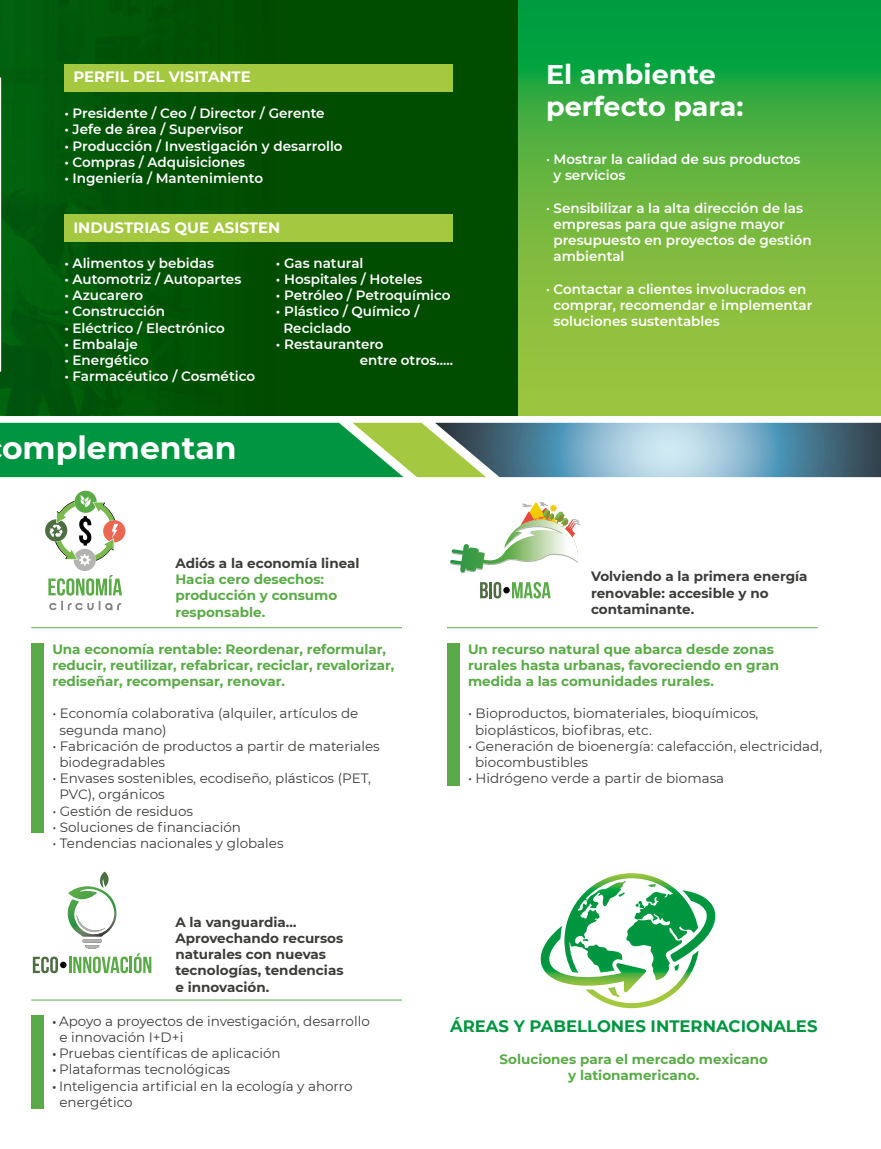
<style>
.page{position:relative;width:881px;height:1149px;background:#fff}
.page>*{position:absolute;margin:0;border:0;box-sizing:border-box;transform-origin:0 0}
.t1{font:700 31.5px "Montserrat";color:#fff}
.t2{font:700 27px/32.4px "Montserrat";color:#fff}
.t3{font:700 16.5px "Montserrat";color:#009641}
.t4{font:700 15px "Montserrat";color:#fff}
.t5{font:600 13.5px/16.2px "Montserrat";color:#fff}
.t6{font:13.5px/16.2px "Montserrat";color:#3c3c3b}
.t7{font:700 13.5px/16.2px "Montserrat";color:#5aab48}
.t8{font:700 13.5px/16.2px "Montserrat";color:#3c3c3b}
.s1{font-family:"Myriad Pro"}
</style>
<div class="page">
<svg style="left:517px;top:0;width:364px;height:415px;background:#5eb33f"></svg>
<div style="left:0;top:0;width:517px;height:415px;background:linear-gradient(to right,#00590a,#004900)"></div>
<svg style="left:48px;top:575px;width:74px;height:35px"></svg>
<svg style="left:75px;top:490px;width:22px;height:22px"></svg>
<div style="left:45px;top:519px;width:22px;height:22px;background:#4d6d43;border-radius:50%"></div>
<div style="left:74px;top:548px;width:22px;height:23px;background:#b3b3b2;border-radius:50%"></div>
<div style="left:103px;top:520px;width:22px;height:22px;background:#ea6752;border-radius:50%"></div>
<svg style="left:49px;top:494px;width:69px;height:71px"></svg>
<svg style="left:33px;top:956px;width:25px;height:16px"></svg>
<div style="left:60px;top:961px;width:7px;height:6px;background:#010101;border-radius:50%"></div>
<svg style="left:67px;top:871px;width:84px;height:101px"></svg>
<svg style="left:480px;top:582px;width:21px;height:16px"></svg>
<div style="left:503px;top:587px;width:7px;height:6px;background:#010101;border-radius:50%"></div>
<svg style="left:512px;top:582px;width:38px;height:16px"></svg>
<svg style="left:450px;top:502px;width:130px;height:71px"></svg>
<hr style="left:31px;top:627px;width:371px;height:1px;background:#5aab48">
<div style="left:31px;top:643px;width:12px;height:189px;background:#5aab48"></div>
<hr style="left:31px;top:999px;width:371px;height:1px;background:#5aab48">
<div style="left:31px;top:1015px;width:12px;height:93px;background:#5aab48"></div>
<hr style="left:447px;top:627px;width:370px;height:1px;background:#5aab48">
<div style="left:447px;top:643px;width:12px;height:142px;background:#5aab48"></div>
<svg style="left:0;top:422px;width:881px;height:55px;background:#4ca07b"></svg>
<svg style="left:540px;top:873px;width:176px;height:134px"></svg>
<hr style="left:0;top:77px;width:1px;height:294px;background:#fff">
<div style="left:64px;top:214px;width:389px;height:27px;background:#a4c83f"></div>
<div style="left:64px;top:64px;width:389px;height:27px;background:#a4c83f"></div>
<p class="t4" style="left:73px;top:65px;width:179px">PERFIL DEL VISITANTE</p>
<p class="t5" style="left:64px;top:105px;width:262px">• Presidente / Ceo / Director / Gerente</p>
<p class="t5" style="left:64px;top:121px;width:180px">• Jefe de área / Supervisor</p>
<p class="t5" style="left:64px;top:137px;width:280px">• Producción / Investigación y desarrollo</p>
<p class="t5" style="left:64px;top:153px;width:182px">• Compras / Adquisiciones</p>
<p class="t5" style="left:64px;top:169px;width:200px">• Ingeniería / Mantenimiento</p>
<p class="t4" style="left:73px;top:217px;width:208px">INDUSTRIAS QUE ASISTEN</p>
<p class="t5" style="left:64px;top:254px;width:151px">• Alimentos y bebidas</p>
<p class="t5" style="left:64px;top:270px;width:178px">• Automotriz / Autopartes</p>
<p class="t5" style="left:64px;top:286px;width:80px">• Azucarero</p>
<p class="t5" style="left:64px;top:303px;width:102px">• Construcción</p>
<p class="t5" style="left:64px;top:319px;width:162px">• Eléctrico / Electrónico</p>
<p class="t5" style="left:64px;top:335px;width:75px">• Embalaje</p>
<p class="t5" style="left:64px;top:351px;width:86px">• Energético</p>
<p class="t5" style="left:64px;top:367px;width:192px">• Farmacéutico / Cosmético</p>
<h1 class="t1" style="left:2px;top:425px;width:236px">omplementan</h1>
<p class="t5" style="left:276px;top:254px;width:89px">• Gas natural</p>
<p class="t5" style="left:276px;top:270px;width:148px">• Hospitales / Hoteles</p>
<p class="t5" style="left:276px;top:286px;width:176px">• Petróleo / Petroquímico</p>
<p class="t5" style="left:283px;top:303px;width:137px;text-indent:-7px">• Plástico / Químico /<br>Reciclado</p>
<p class="t5" style="left:360px;top:335px;width:95px;text-indent:-84px">• Restaurantero<br>entre otros.....</p>
<h2 class="t2" style="left:546px;top:57px;width:199px">El ambiente perfecto para:</h2>
<p class="t5" style="left:553px;top:150px;width:249px;text-indent:-7px">· Mostrar la calidad de sus productos y servicios</p>
<p class="t5" style="left:553px;top:199px;width:260px;text-indent:-7px">· Sensibilizar a la alta dirección de las empresas para que asigne mayor presupuesto en proyectos de gestión ambiental</p>
<p class="t5" style="left:553px;top:280px;width:260px;text-indent:-7px">· Contactar a clientes involucrados en comprar, recomendar e implementar soluciones sustentables</p>
<p class="t8" style="left:175px;top:554px;width:185px">Adiós a la economía lineal</p>
<p class="t7" style="left:175px;top:570px;width:163px">Hacia cero desechos: producción y consumo responsable.</p>
<p class="t7" style="left:52px;top:639px;width:343px">Una economía rentable: Reordenar, reformular, reducir, reutilizar, refabricar, reciclar, revalorizar, rediseñar, recompensar, renovar.</p>
<p class="t6" style="left:59px;top:704px;width:300px;text-indent:-7px">• Economía colaborativa (alquiler, artículos de segunda mano)</p>
<p class="t6" style="left:59px;top:737px;width:322px;text-indent:-7px">• Fabricación de productos a partir de materiales biodegradables</p>
<p class="t6" style="left:59px;top:769px;width:313px;text-indent:-7px">• Envases sostenibles, ecodiseño, plásticos (PET,<br>PVC), orgánicos</p>
<p class="t6" style="left:52px;top:802px;width:142px">• Gestión de residuos</p>
<p class="t6" style="left:52px;top:818px;width:190px">• Soluciones de financiación</p>
<p class="t6" style="left:52px;top:834px;width:233px">• Tendencias nacionales y globales</p>
<p class="t8" style="left:175px;top:912px;width:170px">A la vanguardia…<br>Aprovechando recursos naturales con nuevas tecnologías, tendencias e innovación.</p>
<p class="t8" style="left:591px;top:567px;width:218px">Volviendo a la primera energía renovable: accesible y no contaminante.</p>
<p class="t7" style="left:468px;top:639px;width:313px">Un recurso natural que abarca desde zonas rurales hasta urbanas, favoreciendo en gran medida a las comunidades rurales.</p>
<p class="t6" style="left:475px;top:704px;width:285px;text-indent:-7px">• Bioproductos, biomateriales, bioquímicos, bioplásticos, biofibras, etc.</p>
<p class="t6" style="left:475px;top:737px;width:349px;text-indent:-7px">• Generación de bioenergía: calefacción, electricidad, biocombustibles</p>
<p class="t6" style="left:468px;top:769px;width:258px">• Hidrógeno verde a partir de biomasa</p>
<p class="t6" style="left:59px;top:1012px;width:312px;text-indent:-7px"><span class="s1">•</span> Apoyo a proyectos de investigación, desarrollo e innovación I+D+i</p>
<p class="t6" style="left:52px;top:1044px;width:230px"><span class="s1">•</span> Pruebas científicas de aplicación</p>
<p class="t6" style="left:52px;top:1060px;width:179px"><span class="s1">•</span> Plataformas tecnológicas</p>
<p class="t6" style="left:59px;top:1076px;width:295px;text-indent:-7px"><span class="s1">•</span> Inteligencia artificial en la ecología y ahorro energético</p>
<p class="t3" style="left:450px;top:1013px;width:369px">ÁREAS Y PABELLONES INTERNACIONALES</p>
<p class="t7" style="left:499px;top:1050px;width:270px;text-align:center">Soluciones para el mercado mexicano y lationamericano.</p>
</div>
